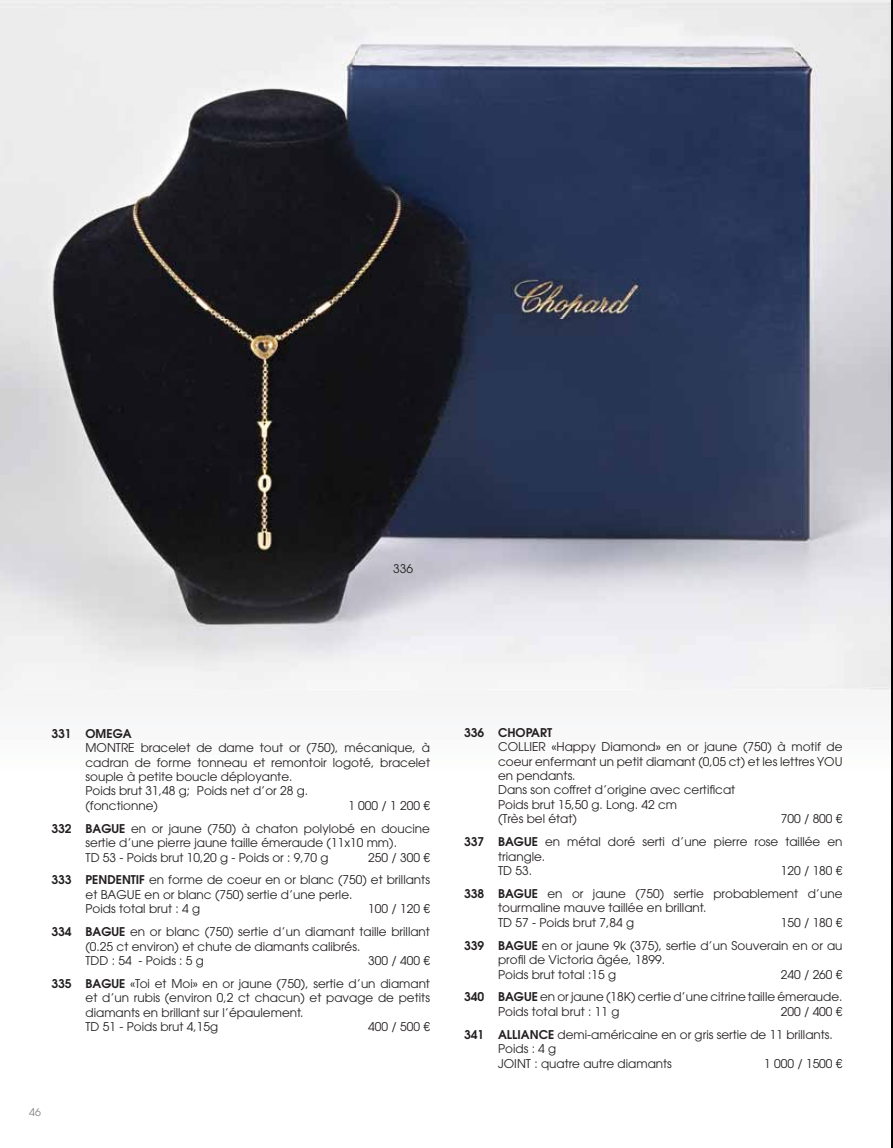
<style>
.page{position:relative;width:893px;height:1148px;background:#fff}
.page>*{position:absolute;margin:0;border:0;box-sizing:border-box;transform-origin:0 0}
.t1{font:12px/14.4px "ITC Avant Garde Pro";color:#231f20}
.t2{font:600 12px "ITC Avant Garde Pro";color:#231f20}
.t3{font:10.5px "ITC Avant Garde Pro";color:#808285}
.s1{font-weight:600}
</style>
<div class="page">
<img style="left:0;top:2px;width:891px;height:687px">
<hr style="left:891px;top:0;width:2px;height:1147px;background:#020202">
<p class="t1" style="left:393px;top:562px;width:21px">336</p>
<p class="t2" style="left:52px;top:727px;width:82px">331 OMEGA</p>
<p class="t1" style="left:86px;top:741px;width:346px">MONTRE bracelet de dame tout or (750), mécanique, à cadran de forme tonneau et remontoir logoté, bracelet souple à petite boucle déployante.<br>Poids brut 31,48 g; Poids net d’or 28 g.<br>(fonctionne)</p>
<p class="t1" style="left:52px;top:794px;width:380px;line-height:23px;text-align:right">1 000 / 1 200 €<br><span class="s1">332 BAGUE</span> en or jaune (750) à chaton polylobé en doucine</p>
<p class="t1" style="left:86px;top:836px;width:313px">sertie d’une pierre jaune taille émeraude (11x10 mm).<br>TD 53 - Poids brut 10,20 g - Poids or : 9,70 g</p>
<p class="t1" style="left:52px;top:846px;width:380px;line-height:23px;text-align:right">250 / 300 €<br><span class="s1">333 PENDENTIF</span> en forme de coeur en or blanc (750) et brillants</p>
<p class="t1" style="left:86px;top:888px;width:268px">et BAGUE en or blanc (750) sertie d’une perle.<br>Poids total brut : 4 g</p>
<p class="t1" style="left:52px;top:898px;width:380px;line-height:23px;text-align:right">100 / 120 €<br><span class="s1">334 BAGUE</span> en or blanc (750) sertie d’un diamant taille brillant</p>
<p class="t1" style="left:86px;top:939px;width:276px">(0.25 ct environ) et chute de diamants calibrés.<br>TDD : 54 - Poids : 5 g</p>
<p class="t1" style="left:52px;top:950px;width:380px;line-height:23px;text-align:right">300 / 400 €<br><span class="s1">335 BAGUE</span> «Toi et Moi» en or jaune (750), sertie d’un diamant</p>
<p class="t1" style="left:86px;top:991px;width:346px">et d’un rubis (environ 0,2 ct chacun) et pavage de petits diamants en brillant sur l’épaulement.<br>TD 51 - Poids brut 4,15g</p>
<p class="t1" style="left:368px;top:1020px;width:63px">400 / 500 €</p>
<p class="t3" style="left:29px;top:1106px;width:13px">46</p>
<p class="t2" style="left:464px;top:726px;width:90px">336 CHOPART</p>
<p class="t1" style="left:498px;top:740px;width:346px">COLLIER «Happy Diamond» en or jaune (750) à motif de coeur enfermant un petit diamant (0,05 ct) et les lettres YOU en pendants.<br>Dans son coffret d’origine avec certificat<br>Poids brut 15,50 g. Long. 42 cm<br>(Très bel état)</p>
<p class="t1" style="left:464px;top:808px;width:380px;line-height:23px;text-align:right">700 / 800 €<br><span class="s1">337 BAGUE</span> en métal doré serti d’une pierre rose taillée en</p>
<p class="t1" style="left:498px;top:849px;width:49px">triangle.<br>TD 53.</p>
<p class="t1" style="left:464px;top:860px;width:380px;line-height:23px;text-align:right">120 / 180 €<br><span class="s1">338 BAGUE</span> en or jaune (750) sertie probablement d’une</p>
<p class="t1" style="left:498px;top:901px;width:210px">tourmaline mauve taillée en brillant.<br>TD 57 - Poids brut 7,84 g</p>
<p class="t1" style="left:464px;top:911px;width:380px;line-height:23px;text-align:right">150 / 180 €<br><span class="s1">339 BAGUE</span> en or jaune 9k (375), sertie d’un Souverain en or au</p>
<p class="t1" style="left:498px;top:953px;width:169px">profil de Victoria âgée, 1899.<br>Poids brut total :15 g</p>
<p class="t1" style="left:464px;top:963px;width:380px;line-height:23px;text-align:right">240 / 260 €<br><span class="s1">340 BAGUE</span> en or jaune (18K) certie d’une citrine taille émeraude.</p>
<p class="t1" style="left:498px;top:1005px;width:123px">Poids total brut : 11 g</p>
<p class="t1" style="left:464px;top:1000px;width:380px;line-height:23px;text-indent:317px">200 / 400 €<br><span class="s1">341 ALLIANCE</span> demi-américaine en or gris sertie de 11 brillants.</p>
<p class="t1" style="left:498px;top:1042px;width:175px">Poids : 4 g<br>JOINT : quatre autre diamants</p>
<p class="t1" style="left:764px;top:1056px;width:80px">1 000 / 1500 €</p>
</div>
